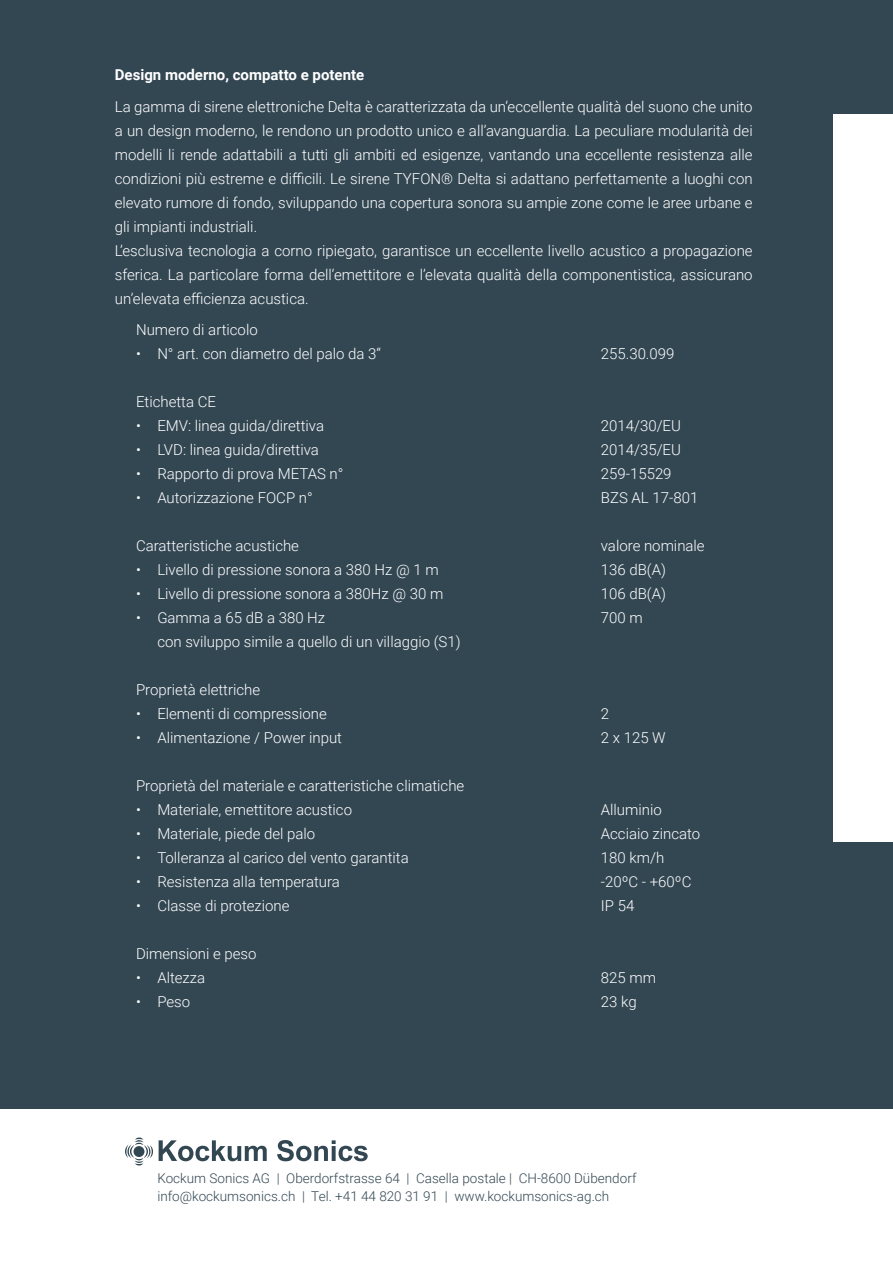
<style>
.page{position:relative;width:893px;height:1263px;background:#334753}
.page>*{position:absolute;margin:0;border:0;box-sizing:border-box;transform-origin:0 0}
.t1{font:300 15px/24px "Roboto";color:#fff;text-align:justify}
.t2{font:700 15px "Roboto";color:#fff}
.t3{font:300 13.5px "Roboto";color:#334753}
</style>
<div class="page">
<div style="left:833px;top:115px;width:60px;height:727px;background:#fff"></div>
<div style="left:0;top:1110px;width:893px;height:153px;background:#fff"></div>
<svg style="left:125px;top:1137px;width:28px;height:28px"></svg>
<svg style="left:159px;top:1140px;width:108px;height:21px"></svg>
<svg style="left:277px;top:1140px;width:91px;height:21px"></svg>
<p class="t2" style="left:115px;top:65px;width:251px">Design moderno, compatto e potente</p>
<p class="t1" style="left:115px;top:94px;width:639px">La gamma di sirene elettroniche Delta è caratterizzata da un‘eccellente qualità del suono che unito a un design moderno, le rendono un prodotto unico e all’avanguardia. La peculiare modularità dei modelli li rende adattabili a tutti gli ambiti ed esigenze, vantando una eccellente resistenza alle condizioni più estreme e difficili. Le sirene TYFON® Delta si adattano perfettamente a luoghi con elevato rumore di fondo, sviluppando una copertura sonora su ampie zone come le aree urbane e gli impianti industriali.</p>
<p class="t1" style="left:115px;top:238px;width:639px">L’esclusiva tecnologia a corno ripiegato, garantisce un eccellente livello acustico a propagazione sferica. La particolare forma dell‘emettitore e l’elevata qualità della componentistica, assicurano un’elevata efficienza acustica.</p>
<p class="t1" style="left:136px;top:317px;width:123px">Numero di articolo</p>
<p class="t1" style="left:136px;top:341px;width:246px">• N° art. con diametro del palo da 3“</p>
<p class="t1" style="left:601px;top:341px;width:75px">255.30.099</p>
<p class="t1" style="left:136px;top:389px;width:82px">Etichetta CE</p>
<p class="t1" style="left:136px;top:413px;width:189px">• EMV: linea guida/direttiva</p>
<p class="t1" style="left:601px;top:413px;width:82px">2014/30/EU</p>
<p class="t1" style="left:136px;top:437px;width:184px">• LVD: linea guida/direttiva</p>
<p class="t1" style="left:601px;top:437px;width:82px">2014/35/EU</p>
<p class="t1" style="left:136px;top:461px;width:209px">• Rapporto di prova METAS n°</p>
<p class="t1" style="left:601px;top:461px;width:72px">259-15529</p>
<p class="t1" style="left:136px;top:485px;width:178px">• Autorizzazione FOCP n°</p>
<p class="t1" style="left:601px;top:485px;width:99px">BZS AL 17-801</p>
<p class="t1" style="left:136px;top:533px;width:164px">Caratteristiche acustiche</p>
<p class="t1" style="left:601px;top:533px;width:105px">valore nominale</p>
<p class="t1" style="left:136px;top:557px;width:304px">• Livello di pressione sonora a 380 Hz @ 1 m</p>
<p class="t1" style="left:601px;top:557px;width:67px">136 dB(A)</p>
<p class="t1" style="left:136px;top:581px;width:309px">• Livello di pressione sonora a 380Hz @ 30 m</p>
<p class="t1" style="left:601px;top:581px;width:67px">106 dB(A)</p>
<p class="t1" style="left:136px;top:605px;width:191px">• Gamma a 65 dB a 380 Hz</p>
<p class="t1" style="left:601px;top:605px;width:43px">700 m</p>
<p class="t1" style="left:157px;top:629px;width:305px">con sviluppo simile a quello di un villaggio (S1)</p>
<p class="t1" style="left:136px;top:677px;width:126px">Proprietà elettriche</p>
<p class="t1" style="left:136px;top:701px;width:192px">• Elementi di compressione</p>
<p class="t1" style="left:601px;top:701px;width:10px">2</p>
<p class="t1" style="left:136px;top:725px;width:208px">• Alimentazione / Power input</p>
<p class="t1" style="left:601px;top:725px;width:66px">2 x 125 W</p>
<p class="t1" style="left:136px;top:773px;width:330px">Proprietà del materiale e caratteristiche climatiche</p>
<p class="t1" style="left:136px;top:797px;width:217px">• Materiale, emettitore acustico</p>
<p class="t1" style="left:601px;top:797px;width:62px">Alluminio</p>
<p class="t1" style="left:136px;top:821px;width:181px">• Materiale, piede del palo</p>
<p class="t1" style="left:601px;top:821px;width:101px">Acciaio zincato</p>
<p class="t1" style="left:136px;top:845px;width:274px">• Tolleranza al carico del vento garantita</p>
<p class="t1" style="left:601px;top:845px;width:65px">180 km/h</p>
<p class="t1" style="left:136px;top:869px;width:205px">• Resistenza alla temperatura</p>
<p class="t1" style="left:601px;top:869px;width:92px">-20ºC - +60ºC</p>
<p class="t1" style="left:136px;top:893px;width:155px">• Classe di protezione</p>
<p class="t1" style="left:601px;top:893px;width:35px">IP 54</p>
<p class="t1" style="left:136px;top:941px;width:122px">Dimensioni e peso</p>
<p class="t1" style="left:136px;top:965px;width:71px">• Altezza</p>
<p class="t1" style="left:601px;top:965px;width:57px">825 mm</p>
<p class="t1" style="left:136px;top:989px;width:56px">• Peso</p>
<p class="t1" style="left:601px;top:989px;width:37px">23 kg</p>
<p class="t3" style="left:157px;top:1168px;width:481px">Kockum Sonics AG | Oberdorfstrasse 64 | Casella postale | CH-8600 Dübendorf</p>
<p class="t3" style="left:157px;top:1186px;width:453px">info@kockumsonics.ch | Tel. +41 44 820 31 91 | www.kockumsonics-ag.ch</p>
</div>
